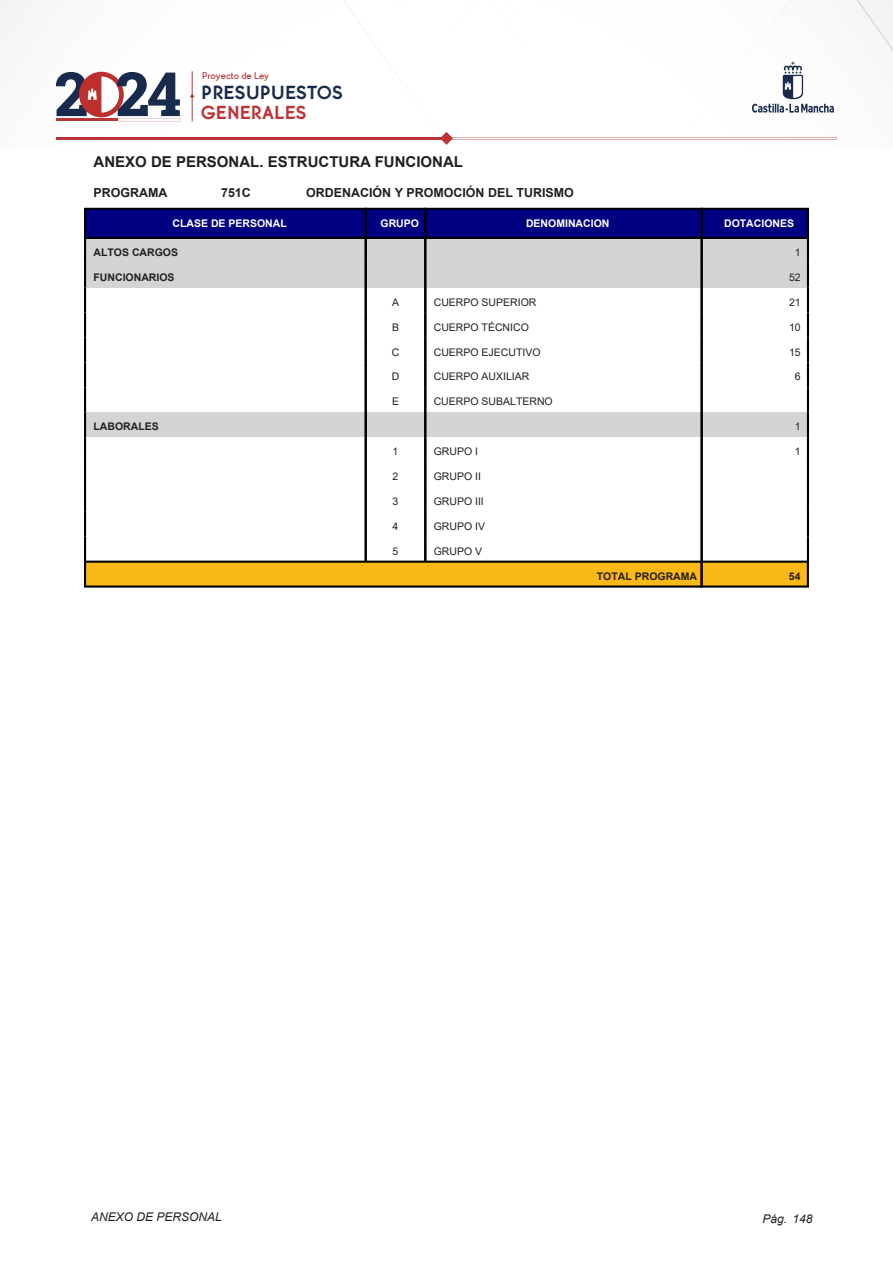
<style>
.page{position:relative;width:893px;height:1263px;background:#fff}
.page>*{position:absolute;margin:0;border:0;box-sizing:border-box;transform-origin:0 0}
.t1{font:700 19.8px "Martin Got URWT";color:#192b4c}
.t2{font:700 19.65px "Martin Got URWT";color:#bc3436}
.t3{font:700 15px "Arial";color:#231f20}
.t4{font:700 12.45px "Arial";color:#231f20}
.t5{font:italic 12px "Arial";color:#231f20}
.t6{font:10.5px "Arial";color:#231f20}
.t7{font:700 10.5px "Arial";color:#231f20}
.t8{font:700 10.5px "Arial";color:#fff}
.t9{font:500 10.2px "Martin Got URWT";letter-spacing:-.005em;color:#bc3436}
</style>
<div class="page">
<hr style="left:56px;top:137px;width:390px;height:2px;background:#bc3436">
<svg style="left:440px;top:0;width:453px;height:145px"></svg>
<svg style="left:0;top:0;width:272px;height:140px"></svg>
<div style="left:85px;top:209px;width:281px;height:29px;background:#000080"></div>
<div style="left:366px;top:209px;width:59px;height:29px;background:#000080"></div>
<div style="left:425px;top:209px;width:277px;height:29px;background:#000080"></div>
<div style="left:702px;top:209px;width:106px;height:29px;background:#000080"></div>
<div style="left:85px;top:238px;width:281px;height:25px;background:#d4d4d4"></div>
<div style="left:366px;top:238px;width:59px;height:25px;background:#d4d4d4"></div>
<div style="left:425px;top:238px;width:277px;height:25px;background:#d4d4d4"></div>
<div style="left:702px;top:238px;width:106px;height:25px;background:#d4d4d4"></div>
<div style="left:85px;top:263px;width:281px;height:25px;background:#d4d4d4"></div>
<div style="left:366px;top:263px;width:59px;height:25px;background:#d4d4d4"></div>
<div style="left:425px;top:263px;width:277px;height:25px;background:#d4d4d4"></div>
<div style="left:702px;top:263px;width:106px;height:25px;background:#d4d4d4"></div>
<div style="left:85px;top:412px;width:281px;height:25px;background:#d4d4d4"></div>
<div style="left:366px;top:412px;width:59px;height:25px;background:#d4d4d4"></div>
<div style="left:425px;top:412px;width:277px;height:25px;background:#d4d4d4"></div>
<div style="left:702px;top:412px;width:106px;height:25px;background:#d4d4d4"></div>
<div style="left:85px;top:562px;width:617px;height:24px;background:#fbb917"></div>
<div style="left:702px;top:562px;width:106px;height:24px;background:#fbb917"></div>
<hr style="left:84px;top:209px;width:2px;height:29px;background:#000">
<hr style="left:84px;top:208px;width:283px;height:2px;background:#000">
<hr style="left:84px;top:237px;width:283px;height:2px;background:#000">
<hr style="left:365px;top:209px;width:2px;height:29px;background:#000">
<hr style="left:365px;top:208px;width:61px;height:2px;background:#000">
<hr style="left:365px;top:237px;width:61px;height:2px;background:#000">
<hr style="left:424px;top:209px;width:2px;height:29px;background:#000">
<hr style="left:424px;top:208px;width:279px;height:2px;background:#000">
<hr style="left:424px;top:237px;width:279px;height:2px;background:#000">
<hr style="left:701px;top:209px;width:2px;height:29px;background:#000">
<hr style="left:807px;top:209px;width:2px;height:29px;background:#000">
<hr style="left:701px;top:208px;width:108px;height:2px;background:#000">
<hr style="left:701px;top:237px;width:108px;height:2px;background:#000">
<hr style="left:84px;top:238px;width:2px;height:25px;background:#000">
<hr style="left:365px;top:238px;width:2px;height:25px;background:#000">
<hr style="left:424px;top:238px;width:2px;height:25px;background:#000">
<hr style="left:701px;top:238px;width:2px;height:25px;background:#000">
<hr style="left:807px;top:238px;width:2px;height:25px;background:#000">
<hr style="left:84px;top:263px;width:2px;height:25px;background:#000">
<hr style="left:365px;top:263px;width:2px;height:25px;background:#000">
<hr style="left:424px;top:263px;width:2px;height:25px;background:#000">
<hr style="left:701px;top:263px;width:2px;height:25px;background:#000">
<hr style="left:807px;top:263px;width:2px;height:25px;background:#000">
<hr style="left:84px;top:288px;width:2px;height:25px;background:#000">
<hr style="left:365px;top:288px;width:2px;height:25px;background:#000">
<hr style="left:424px;top:288px;width:2px;height:25px;background:#000">
<hr style="left:701px;top:288px;width:2px;height:25px;background:#000">
<hr style="left:807px;top:288px;width:2px;height:25px;background:#000">
<hr style="left:84px;top:313px;width:2px;height:25px;background:#000">
<hr style="left:365px;top:313px;width:2px;height:25px;background:#000">
<hr style="left:424px;top:313px;width:2px;height:25px;background:#000">
<hr style="left:701px;top:313px;width:2px;height:25px;background:#000">
<hr style="left:807px;top:313px;width:2px;height:25px;background:#000">
<hr style="left:84px;top:338px;width:2px;height:24px;background:#000">
<hr style="left:365px;top:338px;width:2px;height:24px;background:#000">
<hr style="left:424px;top:338px;width:2px;height:24px;background:#000">
<hr style="left:701px;top:338px;width:2px;height:24px;background:#000">
<hr style="left:807px;top:338px;width:2px;height:24px;background:#000">
<hr style="left:84px;top:362px;width:2px;height:25px;background:#000">
<hr style="left:365px;top:362px;width:2px;height:25px;background:#000">
<hr style="left:424px;top:362px;width:2px;height:25px;background:#000">
<hr style="left:701px;top:362px;width:2px;height:25px;background:#000">
<hr style="left:807px;top:362px;width:2px;height:25px;background:#000">
<hr style="left:84px;top:387px;width:2px;height:25px;background:#000">
<hr style="left:365px;top:387px;width:2px;height:25px;background:#000">
<hr style="left:424px;top:387px;width:2px;height:25px;background:#000">
<hr style="left:701px;top:387px;width:2px;height:25px;background:#000">
<hr style="left:807px;top:387px;width:2px;height:25px;background:#000">
<hr style="left:84px;top:412px;width:2px;height:25px;background:#000">
<hr style="left:365px;top:412px;width:2px;height:25px;background:#000">
<hr style="left:424px;top:412px;width:2px;height:25px;background:#000">
<hr style="left:701px;top:412px;width:2px;height:25px;background:#000">
<hr style="left:807px;top:412px;width:2px;height:25px;background:#000">
<hr style="left:84px;top:437px;width:2px;height:25px;background:#000">
<hr style="left:365px;top:437px;width:2px;height:25px;background:#000">
<hr style="left:424px;top:437px;width:2px;height:25px;background:#000">
<hr style="left:701px;top:437px;width:2px;height:25px;background:#000">
<hr style="left:807px;top:437px;width:2px;height:25px;background:#000">
<hr style="left:84px;top:462px;width:2px;height:25px;background:#000">
<hr style="left:365px;top:462px;width:2px;height:25px;background:#000">
<hr style="left:424px;top:462px;width:2px;height:25px;background:#000">
<hr style="left:701px;top:462px;width:2px;height:25px;background:#000">
<hr style="left:807px;top:462px;width:2px;height:25px;background:#000">
<hr style="left:84px;top:487px;width:2px;height:25px;background:#000">
<hr style="left:365px;top:487px;width:2px;height:25px;background:#000">
<hr style="left:424px;top:487px;width:2px;height:25px;background:#000">
<hr style="left:701px;top:487px;width:2px;height:25px;background:#000">
<hr style="left:807px;top:487px;width:2px;height:25px;background:#000">
<hr style="left:84px;top:512px;width:2px;height:25px;background:#000">
<hr style="left:365px;top:512px;width:2px;height:25px;background:#000">
<hr style="left:424px;top:512px;width:2px;height:25px;background:#000">
<hr style="left:701px;top:512px;width:2px;height:25px;background:#000">
<hr style="left:807px;top:512px;width:2px;height:25px;background:#000">
<hr style="left:84px;top:537px;width:2px;height:25px;background:#000">
<hr style="left:365px;top:537px;width:2px;height:25px;background:#000">
<hr style="left:424px;top:537px;width:2px;height:25px;background:#000">
<hr style="left:701px;top:537px;width:2px;height:25px;background:#000">
<hr style="left:807px;top:537px;width:2px;height:25px;background:#000">
<hr style="left:84px;top:562px;width:2px;height:25px;background:#000">
<hr style="left:84px;top:561px;width:619px;height:2px;background:#000">
<hr style="left:84px;top:585px;width:619px;height:3px;background:#000">
<hr style="left:701px;top:562px;width:2px;height:25px;background:#000">
<hr style="left:807px;top:562px;width:2px;height:25px;background:#000">
<hr style="left:700px;top:561px;width:109px;height:2px;background:#000">
<hr style="left:700px;top:585px;width:109px;height:3px;background:#000">
<p class="t9" style="left:202px;top:70px;width:69px">Proyecto de Ley</p>
<h1 class="t1" style="left:201px;top:81px;width:143px">PRESUPUESTOS</h1>
<h2 class="t2" style="left:201px;top:101px;width:107px">GENERALES</h2>
<p class="t3" style="left:94px;top:151px;width:371px">ANEXO DE PERSONAL. ESTRUCTURA FUNCIONAL</p>
<p class="t4" style="left:94px;top:184px;width:76px">PROGRAMA</p>
<p class="t4" style="left:221px;top:184px;width:31px">751C</p>
<p class="t4" style="left:306px;top:184px;width:269px">ORDENACIÓN Y PROMOCIÓN DEL TURISMO</p>
<p class="t8" style="left:172px;top:216px;width:116px">CLASE DE PERSONAL</p>
<p class="t8" style="left:380px;top:216px;width:40px">GRUPO</p>
<p class="t8" style="left:526px;top:216px;width:85px">DENOMINACION</p>
<p class="t8" style="left:724px;top:216px;width:72px">DOTACIONES</p>
<p class="t7" style="left:94px;top:245px;width:86px">ALTOS CARGOS</p>
<p class="t6" style="left:795px;top:245px;width:7px">1</p>
<p class="t7" style="left:94px;top:270px;width:83px">FUNCIONARIOS</p>
<p class="t6" style="left:789px;top:270px;width:13px">52</p>
<p class="t6" style="left:392px;top:295px;width:9px">A</p>
<p class="t6" style="left:434px;top:295px;width:104px">CUERPO SUPERIOR</p>
<p class="t6" style="left:789px;top:295px;width:13px">21</p>
<p class="t6" style="left:392px;top:320px;width:9px">B</p>
<p class="t6" style="left:434px;top:320px;width:97px">CUERPO TÉCNICO</p>
<p class="t6" style="left:789px;top:320px;width:13px">10</p>
<p class="t6" style="left:392px;top:345px;width:9px">C</p>
<p class="t6" style="left:434px;top:345px;width:108px">CUERPO EJECUTIVO</p>
<p class="t6" style="left:789px;top:345px;width:13px">15</p>
<p class="t6" style="left:392px;top:369px;width:9px">D</p>
<p class="t6" style="left:434px;top:369px;width:97px">CUERPO AUXILIAR</p>
<p class="t6" style="left:795px;top:369px;width:7px">6</p>
<p class="t6" style="left:392px;top:394px;width:9px">E</p>
<p class="t6" style="left:434px;top:394px;width:121px">CUERPO SUBALTERNO</p>
<p class="t7" style="left:94px;top:419px;width:67px">LABORALES</p>
<p class="t6" style="left:795px;top:419px;width:7px">1</p>
<p class="t6" style="left:393px;top:444px;width:7px">1</p>
<p class="t6" style="left:434px;top:444px;width:46px">GRUPO I</p>
<p class="t6" style="left:795px;top:444px;width:7px">1</p>
<p class="t6" style="left:393px;top:469px;width:7px">2</p>
<p class="t6" style="left:434px;top:469px;width:49px">GRUPO II</p>
<p class="t6" style="left:393px;top:494px;width:7px">3</p>
<p class="t6" style="left:434px;top:494px;width:52px">GRUPO III</p>
<p class="t6" style="left:393px;top:519px;width:7px">4</p>
<p class="t6" style="left:434px;top:519px;width:53px">GRUPO IV</p>
<p class="t6" style="left:393px;top:544px;width:7px">5</p>
<p class="t6" style="left:434px;top:544px;width:50px">GRUPO V</p>
<p class="t7" style="left:597px;top:568px;width:102px">TOTAL PROGRAMA</p>
<p class="t7" style="left:789px;top:568px;width:13px">54</p>
<p class="t5" style="left:91px;top:1209px;width:132px">ANEXO DE PERSONAL</p>
<p class="t5" style="left:763px;top:1211px;width:51px">Pág. 148</p>
</div>
